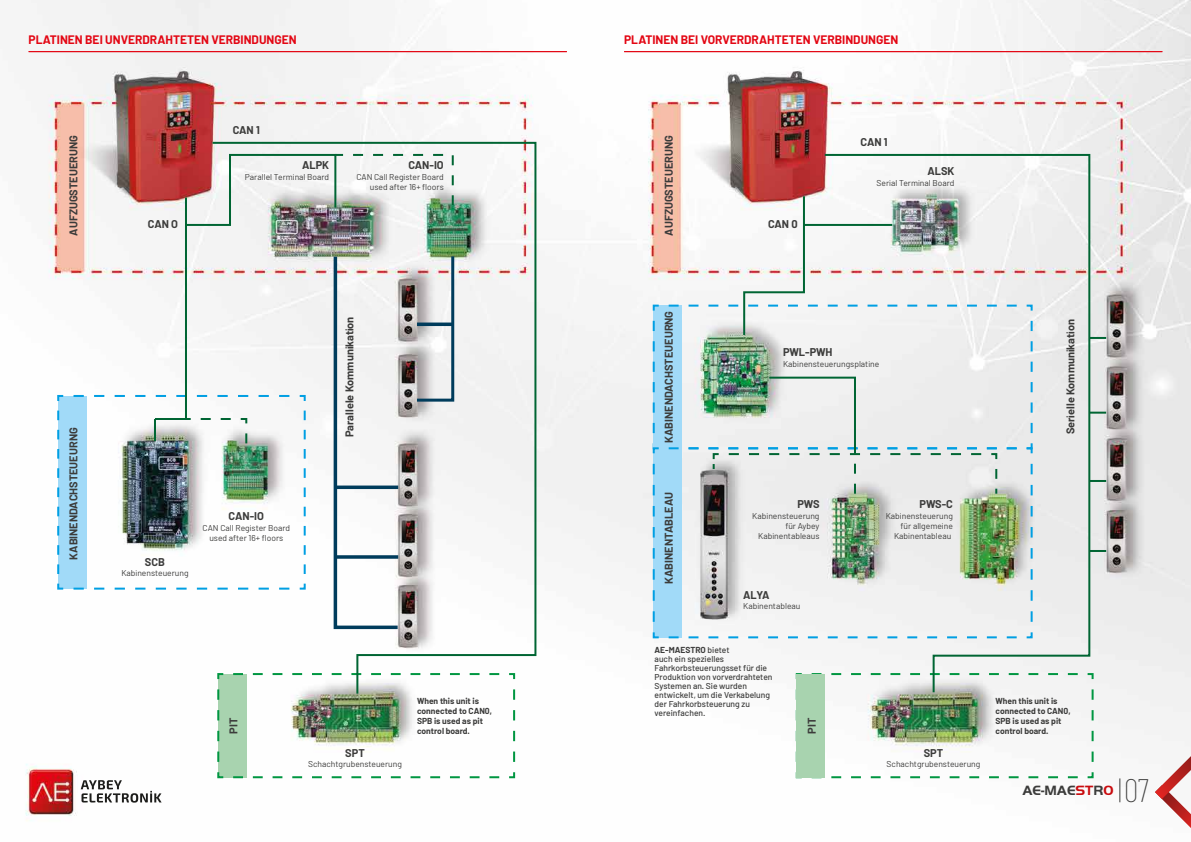
<style>
.page{position:relative;width:1191px;height:842px;background:#fff}
.page>*{position:absolute;margin:0;border:0;box-sizing:border-box;transform-origin:0 0}
.t1{font:100 32.5px "Barlow Condensed";color:#3c3c3b}
.t2{font:700 14px "Handel Got D";color:#3c3c3b}
.t3{font:700 12px "Barlow";color:#e30613}
.t4{font:700 11px "Barlow";color:#3c3c3b}
.t5{font:8.5px/10.2px "Barlow";color:#3c3c3b;text-align:right}
.t6{font:500 8.5px/9px "Barlow";color:#3c3c3b}
.t7{font:700 8.5px/10px "Barlow";color:#3c3c3b}
.s1{font-weight:700}
.s2{color:#c90c0f}
</style>
<div class="page">
<img style="left:25px;top:0;width:1166px;height:821px">
<div style="left:58px;top:396px;width:29px;height:193px;background:#a1daf8"></div>
<svg style="left:56px;top:582px;width:155px;height:9px"></svg>
<svg style="left:56px;top:394px;width:9px;height:180px"></svg>
<svg style="left:73px;top:394px;width:138px;height:9px"></svg>
<div style="left:218px;top:674px;width:29px;height:103px;background:#a8d3af"></div>
<svg style="left:216px;top:770px;width:283px;height:9px"></svg>
<svg style="left:216px;top:696px;width:4px;height:66px"></svg>
<svg style="left:507px;top:696px;width:9px;height:83px"></svg>
<svg style="left:794px;top:770px;width:283px;height:9px"></svg>
<svg style="left:794px;top:672px;width:9px;height:90px"></svg>
<svg style="left:811px;top:672px;width:283px;height:9px"></svg>
<svg style="left:1085px;top:689px;width:9px;height:90px"></svg>
<div style="left:796px;top:674px;width:29px;height:103px;background:#a8d3af"></div>
<hr style="left:185px;top:198px;width:2px;height:221px;background:#006533">
<hr style="left:155px;top:418px;width:31px;height:2px;background:#006533">
<hr style="left:154px;top:419px;width:2px;height:22px;background:#006533">
<svg style="left:211px;top:141px;width:326px;height:555px"></svg>
<svg style="left:184px;top:417px;width:64px;height:28px"></svg>
<img style="left:184px;top:153px;width:271px;height:74px">
<svg style="left:1091px;top:337px;width:15px;height:2px"></svg>
<svg style="left:1091px;top:412px;width:15px;height:2px"></svg>
<svg style="left:1091px;top:550px;width:15px;height:2px"></svg>
<svg style="left:1091px;top:480px;width:15px;height:2px"></svg>
<svg style="left:823px;top:153px;width:268px;height:541px"></svg>
<img style="left:651px;top:194px;width:382px;height:445px">
<svg style="left:1155px;top:756px;width:36px;height:72px"></svg>
<svg style="left:1119px;top:778px;width:1px;height:24px"></svg>
<hr style="left:624px;top:51px;width:538px;height:1px;background:#e30613">
<hr style="left:29px;top:51px;width:538px;height:1px;background:#e30613">
<svg style="left:81px;top:780px;width:81px;height:23px"></svg>
<h3 class="t3" style="left:29px;top:32px;width:269px">PLATINEN BEI UNVERDRAHTETEN VERBINDUNGEN</h3>
<h3 class="t3" style="left:624px;top:32px;width:276px">PLATINEN BEI VORVERDRAHTETEN VERBINDUNGEN</h3>
<p class="t4" style="left:67px;top:236px;width:102px;rotate:-90deg">AUFZUGSTEUERUNG</p>
<p class="t4" style="left:67px;top:560px;width:134px;rotate:-90deg">KABINENDACHSTEUEURNG</p>
<p class="t4" style="left:148px;top:218px;width:32px">CAN O</p>
<p class="t4" style="left:233px;top:123px;width:29px">CAN 1</p>
<p class="t4" style="left:302px;top:159px;width:29px">ALPK</p>
<p class="t5" style="left:245px;top:171px;width:86px">Parallel Terminal Board</p>
<p class="t4" style="left:408px;top:159px;width:37px">CAN-IO</p>
<p class="t5" style="left:356px;top:171px;width:89px">CAN Call Register Board used after 16+ floors</p>
<p class="t4" style="left:662px;top:236px;width:102px;rotate:-90deg">AUFZUGSTEUERUNG</p>
<p class="t4" style="left:768px;top:218px;width:31px">CAN 0</p>
<p class="t4" style="left:860px;top:135px;width:29px">CAN 1</p>
<p class="t4" style="left:927px;top:165px;width:29px">ALSK</p>
<p class="t5" style="left:876px;top:177px;width:79px">Serial Terminal Board</p>
<p class="t4" style="left:662px;top:443px;width:134px;rotate:-90deg">KABINENDACHSTEUEURNG</p>
<p class="t4" style="left:343px;top:437px;width:122px;rotate:-90deg">Parallele Kommunikation</p>
<p class="t4" style="left:1063px;top:434px;width:117px;rotate:-90deg">Serielle Kommunikation</p>
<p class="t4" style="left:783px;top:346px;width:51px">PWL-PWH</p>
<p class="t5" style="left:783px;top:358px;width:98px">Kabinensteuerungsplatine</p>
<p class="t4" style="left:145px;top:555px;width:22px">SCB</p>
<p class="t5" style="left:121px;top:568px;width:69px">Kabinensteuerung</p>
<p class="t4" style="left:229px;top:510px;width:37px">CAN-IO</p>
<p class="t5" style="left:203px;top:522px;width:89px;text-align:center">CAN Call Register Board used after 16+ floors</p>
<p class="t4" style="left:227px;top:734px;width:17px;rotate:-90deg">PIT</p>
<p class="t4" style="left:345px;top:746px;width:21px">SPT</p>
<p class="t5" style="left:308px;top:759px;width:95px">Schachtgrubensteuerung</p>
<p class="t4" style="left:662px;top:584px;width:93px;rotate:-90deg">KABINENTABLEAU</p>
<p class="t4" style="left:797px;top:497px;width:24px">PWS</p>
<p class="t5" style="left:752px;top:510px;width:69px">Kabinensteuerung für Aybey<br>Kabinentableaus</p>
<p class="t4" style="left:743px;top:588px;width:28px">ALYA</p>
<p class="t5" style="left:743px;top:601px;width:59px">Kabinentableau</p>
<p class="t4" style="left:919px;top:497px;width:35px">PWS-C</p>
<p class="t5" style="left:885px;top:510px;width:69px">Kabinensteuerung für allgemeine<br>Kabinentableau</p>
<p class="t6" style="left:654px;top:645px;width:119px"><span class="s1">AE-MAESTRO</span> bietet<br>auch ein spezielles<br>Fahrkorbsteuerungsset für die<br>Produktion von vorverdrahteten<br>Systemen an. Sie wurden entwickelt, um die Verkabelung der Fahrkorbsteuerung zu vereinfachen.</p>
<p class="t7" style="left:417px;top:695px;width:77px">When this unit is connected to CAN0,<br>SPB is used as pit control board.</p>
<p class="t7" style="left:995px;top:695px;width:77px">When this unit is connected to CAN0,<br>SPB is used as pit</p>
<p class="t4" style="left:805px;top:734px;width:17px;rotate:-90deg">PIT</p>
<p class="t7" style="left:995px;top:725px;width:54px">control board.</p>
<p class="t4" style="left:923px;top:746px;width:21px">SPT</p>
<p class="t5" style="left:886px;top:759px;width:95px">Schachtgrubensteuerung</p>
<h2 class="t2" style="left:1022px;top:781px;width:92px">AE-MAE<span class="s2">ST</span>R<span class="s2">O</span></h2>
<h1 class="t1" style="left:1124px;top:770px;width:25px">07</h1>
</div>
